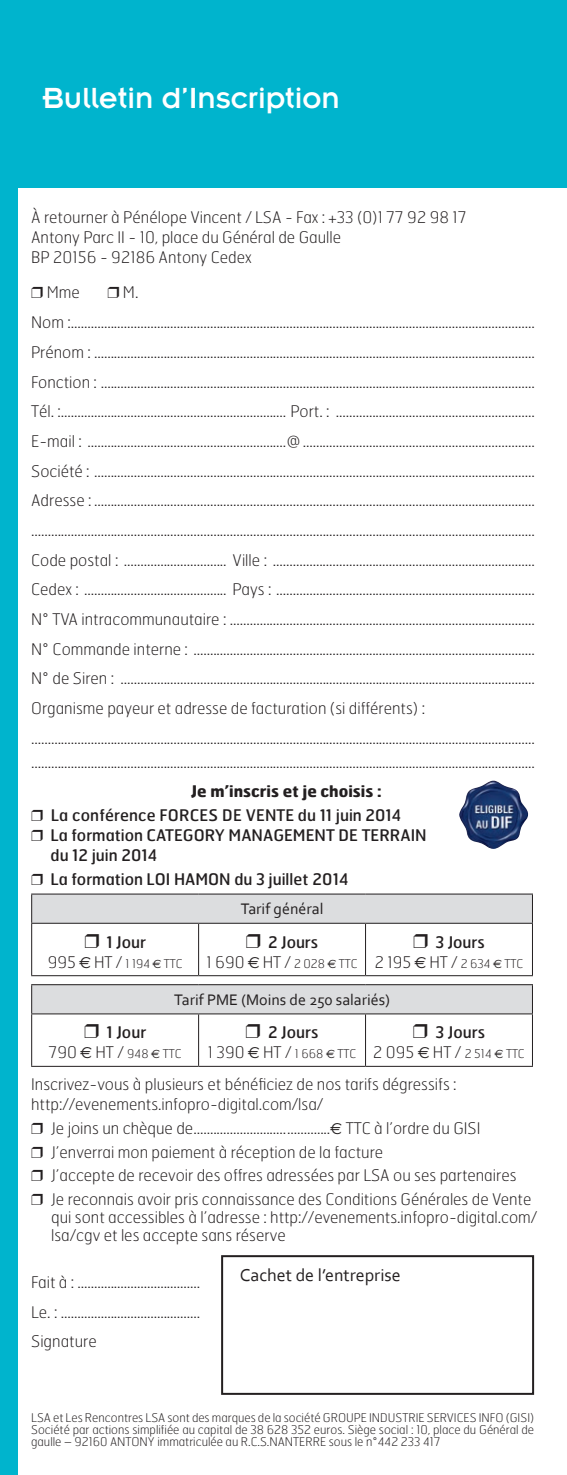
<style>
.page{position:relative;width:567px;height:1475px;background:#fff}
.page>*{position:absolute;margin:0;border:0;box-sizing:border-box;transform-origin:0 0}
.t1{font:32px "Insignia LT Std";color:#fff}
.t2{font:18px "Corbel";color:#231f20}
.t3{font:100 16px/29.6px "Hermes";color:#231f20}
.t4{font:16px/20px "Hermes";color:#231f20}
.t5{font:16px "Corbel";color:#231f20}
.t6{font:700 16px "Hermes";color:#231f20}
.t7{font:100 12px/12px "Hermes";color:#231f20;text-align:justify}
.s1{font-size:16px}
.s2{font-family:"Euro Sans";font-weight:400;font-size:16px}
.s3{font-family:"Euro Sans";font-weight:400}
.s4{font-weight:400}
.s5{font-size:12px}
.s6{font-family:"Euro Sans";font-weight:400;font-size:12px}
</style>
<div class="page">
<div style="left:0;top:0;width:567px;height:187px;background:#00b4cd"></div>
<div style="left:0;top:170px;width:17px;height:1304px;background:#00b4cd"></div>
<hr style="left:31px;top:975px;width:168px;height:1px;background:#231f20">
<hr style="left:199px;top:975px;width:167px;height:1px;background:#231f20">
<hr style="left:366px;top:975px;width:167px;height:1px;background:#231f20">
<hr style="left:31px;top:893px;width:168px;height:1px;background:#231f20">
<hr style="left:199px;top:893px;width:167px;height:1px;background:#231f20">
<hr style="left:366px;top:893px;width:167px;height:1px;background:#231f20">
<hr style="left:31px;top:984px;width:168px;height:1px;background:#231f20">
<hr style="left:199px;top:984px;width:167px;height:1px;background:#231f20">
<hr style="left:366px;top:984px;width:167px;height:1px;background:#231f20">
<div style="left:221px;top:1254px;width:313px;height:140px;border:2px solid #231f20"></div>
<img style="left:459px;top:780px;width:69px;height:68px">
<svg style="left:31px;top:894px;width:502px;height:81px"></svg>
<svg style="left:31px;top:985px;width:502px;height:81px"></svg>
<h1 class="t1" style="left:43px;top:82px;width:299px">Bulletin d’Inscription</h1>
<p class="t3" style="left:31px;top:207px;width:437px;line-height:20px">À retourner à Pénélope Vincent / LSA - Fax : +33 (0)1 77 92 98 17<br>Antony Parc II - 10, place du Général de Gaulle<br>BP 20156 - 92186 Antony Cedex</p>
<p class="t3" style="left:47px;top:277px;width:35px">Mme</p>
<p class="t3" style="left:31px;top:277px;width:505px;text-indent:92px">M.<br>Nom :............................................................................................................................................<br>Prénom : .....................................................................................................................................<br>Fonction : ...................................................................................................................................<br>Tél. :.................................................................... Port. : ............................................................<br>E-mail : ............................................................@ ......................................................................<br>Société : .....................................................................................................................................<br>Adresse : ..................................................................................................................................... ........................................................................................................................................................<br>Code postal : ............................... Ville : ...............................................................................<br>Cedex : ........................................... Pays : ..............................................................................<br>N° TVA intracommunautaire : ............................................................................................<br>N° Commande interne : .......................................................................................................<br>N° de Siren : .............................................................................................................................<br>Organisme payeur et adresse de facturation (si différents) : ........................................................................................................................................................</p>
<p class="t3" style="left:31px;top:746px;width:505px">........................................................................................................................................................</p>
<p class="t6" style="left:191px;top:781px;width:192px">Je m’inscris et je choisis :</p>
<p class="t4" style="left:51px;top:805px;width:378px">La conférence FORCES DE VENTE du 11 juin 2014<br>La formation CATEGORY MANAGEMENT DE TERRAIN du 12 juin 2014</p>
<p class="t4" style="left:51px;top:869px;width:300px">La formation LOI HAMON du 3 juillet 2014</p>
<p class="t5" style="left:241px;top:898px;width:84px">Tarif général</p>
<p class="t4" style="left:107px;top:931px;width:41px">1 Jour</p>
<p class="t7" style="left:48px;top:956px;width:136px"><span class="s1">995</span> <span class="s2">E</span> <span class="s1">HT /</span> 1 194 <span class="s3">E</span> TTC</p>
<p class="t3" style="left:207px;top:931px;width:152px;line-height:20px;text-indent:62px"><span class="s4">2 Jours<br></span>1 690 <span class="s3">E</span> HT / <span class="s5">2 028</span> <span class="s6">E</span> <span class="s5">TTC</span></p>
<p class="t3" style="left:375px;top:931px;width:150px;line-height:20px;text-indent:61px"><span class="s4">3 Jours<br></span>2 195 <span class="s3">E</span> HT / <span class="s5">2 634</span> <span class="s6">E</span> <span class="s5">TTC</span></p>
<p class="t5" style="left:174px;top:989px;width:217px">Tarif PME (Moins de 250 salariés)</p>
<p class="t3" style="left:49px;top:1021px;width:134px;line-height:20px;text-indent:58px"><span class="s4">1 Jour<br></span>790 <span class="s3">E</span> HT / <span class="s5">948</span> <span class="s6">E</span> <span class="s5">TTC</span></p>
<p class="t3" style="left:208px;top:1021px;width:150px;line-height:20px;text-indent:60px"><span class="s4">2 Jours<br></span>1 390 <span class="s3">E</span> HT / <span class="s5">1 668</span> <span class="s6">E</span> <span class="s5">TTC</span></p>
<p class="t3" style="left:373px;top:1021px;width:153px;line-height:20px;text-indent:62px"><span class="s4">3 Jours<br></span>2 095 <span class="s3">E</span> HT / <span class="s5">2 514</span> <span class="s6">E</span> <span class="s5">TTC</span></p>
<p class="t3" style="left:31px;top:1073px;width:427px;line-height:20px">Inscrivez-vous à plusieurs et bénéficiez de nos tarifs dégressifs : http://evenements.infopro-digital.com/lsa/</p>
<p class="t3" style="left:51px;top:1115px;width:482px;line-height:23.6px">Je joins un chèque de.........................................<span class="s3">E</span> TTC à l’ordre du GISI J’enverrai mon paiement à réception de la facture<br>J’accepte de recevoir des offres adressées par LSA ou ses partenaires Je reconnais avoir pris connaissance des Conditions Générales de Vente</p>
<p class="t3" style="left:51px;top:1207px;width:488px;line-height:18px">qui sont accessibles à l’adresse : http://evenements.infopro-digital.com/ lsa/cgv et les accepte sans réserve</p>
<p class="t3" style="left:31px;top:1267px;width:170px;text-align:justify">Fait à : .....................................<br>Le. : ..........................................<br>Signature</p>
<p class="t2" style="left:240px;top:1263px;width:162px">Cachet de l’entreprise</p>
<p class="t7" style="left:31px;top:1411px;width:504px">LSA et Les Rencontres LSA sont des marques de la société GROUPE INDUSTRIE SERVICES INFO (GISI)<br>Société par actions simplifiée au capital de 38 628 352 euros. Siège social : 10, place du Général de gaulle – 92160 ANTONY immatriculée au R.C.S.NANTERRE sous le n°442 233 417</p>
</div>
